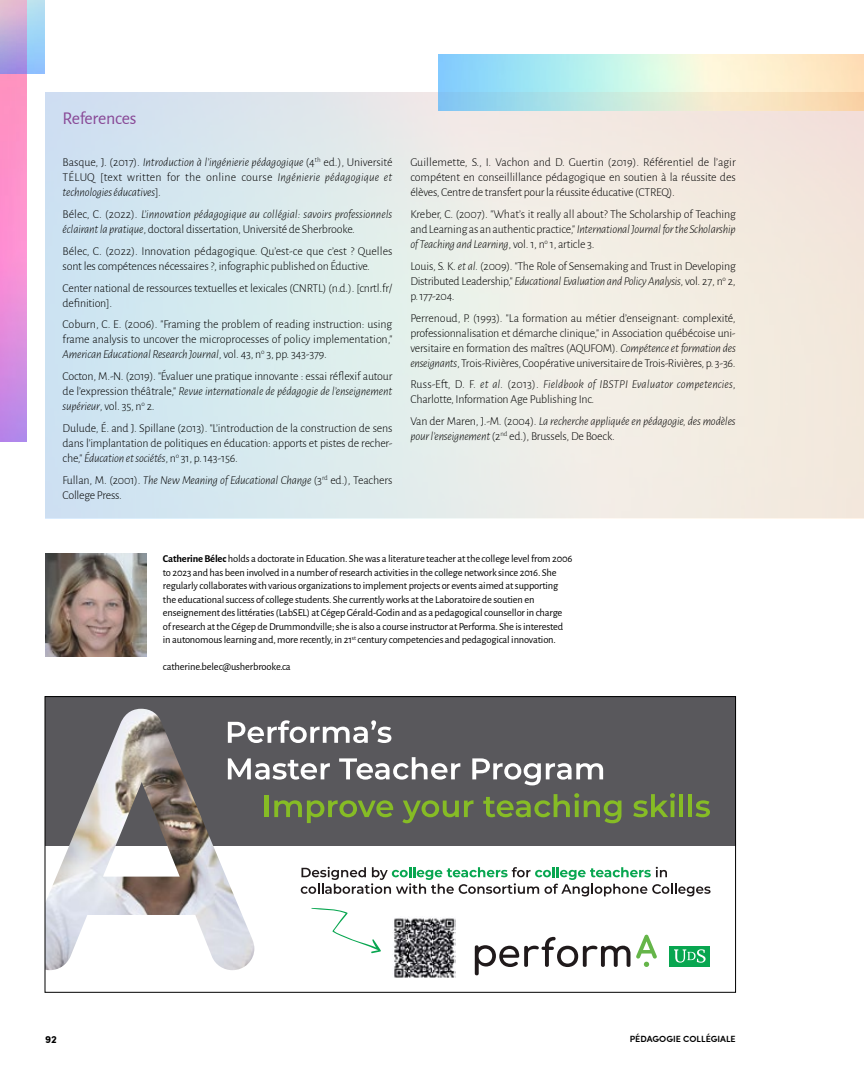
<style>
.page{position:relative;width:864px;height:1080px;background:#fff}
.page>*{position:absolute;margin:0;border:0;box-sizing:border-box;transform-origin:0 0}
.t1{font:18px "Alegreya Sans";letter-spacing:-.015em;color:#884896}
.t2{font:300 12px/15px "Alegreya Sans";letter-spacing:-.015em;color:#000;text-align:justify}
.t3{font:italic 300 12px/15px "Alegreya Sans";letter-spacing:-.005em;color:#000}
.t4{font:10.5px/13.5px "Alegreya Sans";letter-spacing:-.015em;color:#000}
.t5{font:700 10.5px "Sofia Pro";color:#000}
.t6{font:600 9px "Sofia Pro";color:#000}
.s1{font-style:normal}
.s2{font-style:italic}
.s3{font-weight:700}
</style>
<div class="page">
<div style="left:45px;top:92px;width:819px;height:426px;background:linear-gradient(to right,#cee8f4,#fcecdd)"></div>
<img style="left:45px;top:554px;width:102px;height:102px">
<svg style="left:301px;top:867px;width:410px;height:29px"></svg>
<div style="left:45px;top:697px;width:691px;height:149px;background:#59585c"></div>
<hr style="left:265px;top:795px;width:4px;height:22px;background:#86bc25">
<svg style="left:274px;top:800px;width:119px;height:23px"></svg>
<svg style="left:402px;top:800px;width:72px;height:23px"></svg>
<svg style="left:483px;top:793px;width:138px;height:30px"></svg>
<svg style="left:633px;top:793px;width:42px;height:24px"></svg>
<hr style="left:680px;top:794px;width:3px;height:23px;background:#86bc25">
<hr style="left:688px;top:794px;width:4px;height:23px;background:#86bc25">
<svg style="left:696px;top:800px;width:14px;height:17px"></svg>
<svg style="left:254px;top:720px;width:137px;height:23px"></svg>
<svg style="left:255px;top:759px;width:75px;height:21px"></svg>
<svg style="left:339px;top:757px;width:121px;height:23px"></svg>
<svg style="left:472px;top:758px;width:131px;height:27px"></svg>
<svg style="left:636px;top:935px;width:21px;height:32px"></svg>
<svg style="left:475px;top:937px;width:155px;height:38px"></svg>
<div style="left:670px;top:946px;width:40px;height:20px;background:#08a650"></div>
<svg style="left:674px;top:949px;width:32px;height:14px"></svg>
<img style="left:394px;top:918px;width:61px;height:60px">
<svg style="left:311px;top:908px;width:70px;height:45px"></svg>
<img style="left:47px;top:709px;width:207px;height:261px">
<img style="left:439px;top:54px;width:425px;height:57px">
<h1 class="t1" style="left:63px;top:106px;width:75px">References</h1>
<p class="t3" style="left:63px;top:155px;width:331px;text-align:justify"><span class="s1">Basque, J. (2017).</span> Introduction à l’ingénierie pédagogique <span class="s1">(4</span><sup>th</sup> <span class="s1">ed.), Université TÉLUQ [text written for the online course</span> Ingénierie pédagogique et technologies éducatives<span class="s1">].</span></p>
<p class="t3" style="left:63px;top:206px;width:331px"><span class="s1">Bélec, C. (2022).</span> L’innovation pédagogique au collégial: savoirs professionnels éclairant la pratique<span class="s1">, doctoral dissertation, Université de Sherbrooke.</span></p>
<p class="t2" style="left:63px;top:243px;width:331px">Bélec, C. (2022). Innovation pédagogique. Qu’est-ce que c’est ? Quelles sont les compétences nécessaires ?, infographic published on Éductive.</p>
<p class="t2" style="left:63px;top:280px;width:331px">Center national de ressources textuelles et lexicales (CNRTL) (n.d.). [cnrtl.fr/ definition].</p>
<p class="t2" style="left:63px;top:317px;width:331px">Coburn, C. E. (2006). "Framing the problem of reading instruction: using frame analysis to uncover the microprocesses of policy implementation," <span class="s2">American Educational Research Journal</span>, vol. 43, n<sup>o</sup> 3, pp. 343-379.</p>
<p class="t2" style="left:63px;top:368px;width:331px">Cocton, M.-N. (2019). "Évaluer une pratique innovante : essai réflexif autour de l’expression théâtrale," <span class="s2">Revue internationale de pédagogie de l’enseignement supérieur</span>, vol. 35, n<sup>o</sup> 2.</p>
<p class="t2" style="left:63px;top:420px;width:331px">Dulude, É. and J. Spillane (2013). "L’introduction de la construction de sens dans l’implantation de politiques en éducation: apports et pistes de recher&shy;che," <span class="s2">Éducation et sociétés</span>, n<sup>o</sup> 31, p. 143-156.</p>
<p class="t2" style="left:63px;top:472px;width:331px">Fullan, M. (2001). <span class="s2">The New Meaning of Educational Change</span> (3<sup>rd</sup> ed.), Teachers<br>College Press.</p>
<p class="t2" style="left:410px;top:155px;width:327px">Guillemette, S., I. Vachon and D. Guertin (2019). Référentiel de l’agir compétent en conseillillance pédagogique en soutien à la réussite des élèves, Centre de transfert pour la réussite éducative (CTREQ).</p>
<p class="t2" style="left:410px;top:206px;width:327px">Kreber, C. (2007). "What’s it really all about? The Scholarship of Teaching and Learning as an authentic practice," <span class="s2">International Journal for the Scholarship of Teaching and Learning</span>, vol. 1, n<sup>o</sup> 1, article 3.</p>
<p class="t2" style="left:410px;top:258px;width:327px">Louis, S. K. <span class="s2">et al.</span> (2009). "The Role of Sensemaking and Trust in Developing Distributed Leadership," <span class="s2">Educational Evaluation and Policy Analysis</span>, vol. 27, n<sup>o</sup> 2, p. 177-204.</p>
<p class="t2" style="left:410px;top:310px;width:327px">Perrenoud, P. (1993). "La formation au métier d’enseignant: complexité, professionnalisation et démarche clinique," in Association québécoise uni&shy;versitaire en formation des maîtres (AQUFOM). <span class="s2">Compétence et formation des enseignants</span>, Trois-Rivières, Coopérative universitaire de Trois-Rivières, p. 3-36.</p>
<p class="t2" style="left:410px;top:377px;width:327px">Russ-Eft, D. F. <span class="s2">et al.</span> (2013). <span class="s2">Fieldbook of IBSTPI Evaluator competencies</span>,<br>Charlotte, Information Age Publishing Inc.</p>
<p class="t3" style="left:410px;top:413px;width:327px"><span class="s1">Van der Maren, J.-M. (2004).</span> La recherche appliquée en pédagogie, des modèles pour l’enseignement <span class="s1">(2</span><sup>nd</sup> <span class="s1">ed.), Brussels, De Boeck.</span></p>
<p class="t4" style="left:163px;top:552px;width:411px"><span class="s3">Catherine Bélec</span> holds a doctorate in Education. She was a literature teacher at the college level from 2006 to 2023 and has been involved in a number of research activities in the college network since 2016. She regularly collaborates with various organizations to implement projects or events aimed at supporting the educational success of college students. She currently works at the Laboratoire de soutien en enseignement des littératies (LabSEL) at Cégep Gérald-Godin and as a pedagogical counsellor in charge of research at the Cégep de Drummondville; she is also a course instructor at Performa. She is interested in autonomous learning and, more recently, in 21<sup>st</sup> century competencies and pedagogical innovation.</p>
<p class="t4" style="left:163px;top:660px;width:129px">catherine.belec@usherbrooke.ca</p>
<p class="t5" style="left:45px;top:1031px;width:13px">92</p>
<p class="t6" style="left:630px;top:1032px;width:108px">PÉDAGOGIE COLLÉGIALE</p>
</div>
